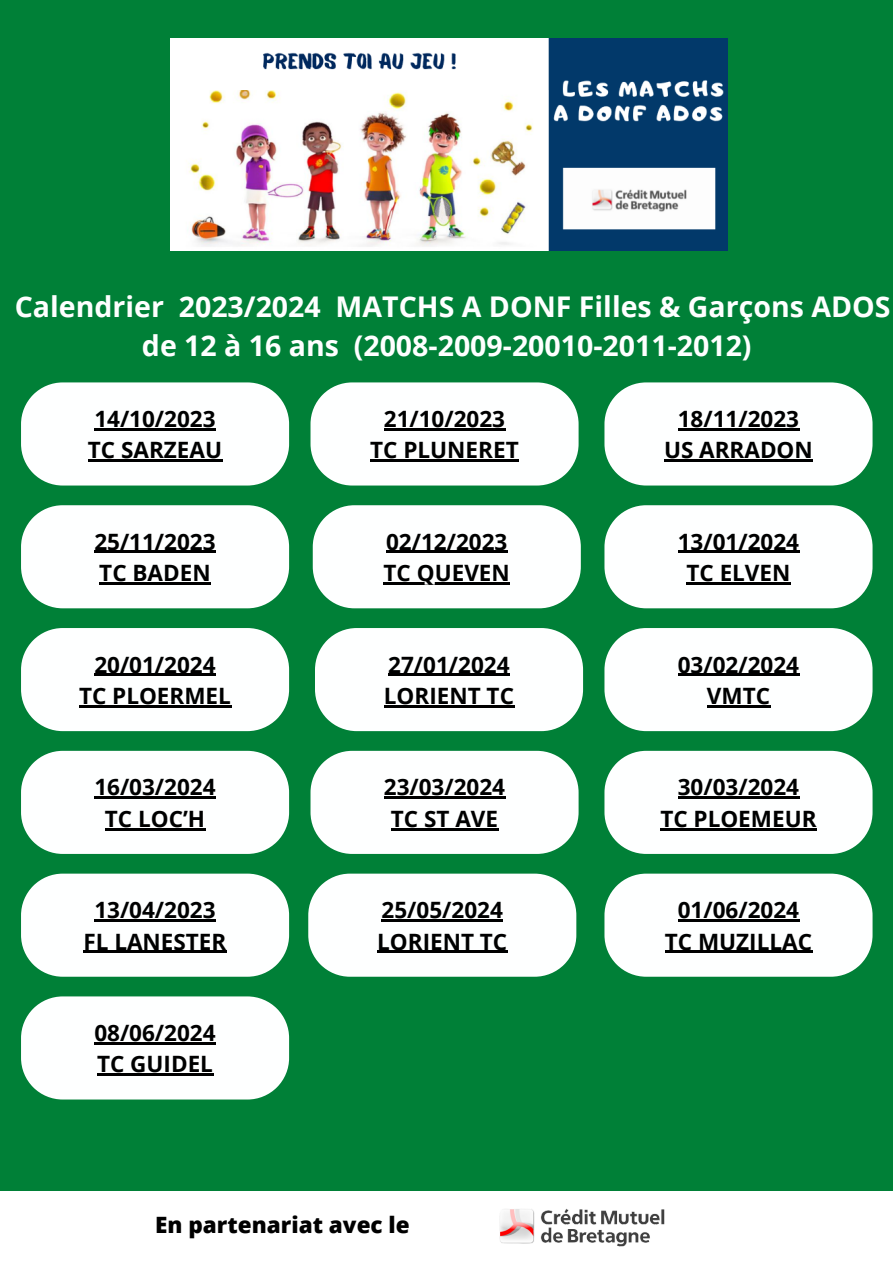
<style>
.page{position:relative;width:893px;height:1263px;background:#008037}
.page>*{position:absolute;margin:0;border:0;box-sizing:border-box;transform-origin:0 0}
.t1{font:700 28.5px/39.4px "Open Sans";color:#feffff;text-align:center}
.t2{font:700 22.5px "Open Sans";color:#000}
.t3{font:800 22.5px "Open Sans";color:#000}
</style>
<div class="page">
<img style="left:171px;top:38px;width:556px;height:212px">
<svg style="left:604px;top:382px;width:268px;height:103px;background:#edf6f1"></svg>
<hr style="left:678px;top:428px;width:121px;height:2px;background:#000">
<hr style="left:664px;top:459px;width:149px;height:3px;background:#000">
<svg style="left:604px;top:505px;width:268px;height:103px;background:#eef6f2"></svg>
<hr style="left:678px;top:551px;width:121px;height:2px;background:#000">
<hr style="left:686px;top:582px;width:104px;height:3px;background:#000">
<svg style="left:21px;top:751px;width:268px;height:103px;background:#eff7f3"></svg>
<hr style="left:94px;top:796px;width:122px;height:3px;background:#000">
<hr style="left:105px;top:828px;width:100px;height:2px;background:#000">
<svg style="left:21px;top:874px;width:268px;height:103px;background:#edf5f1"></svg>
<hr style="left:94px;top:919px;width:122px;height:2px;background:#000">
<hr style="left:84px;top:951px;width:143px;height:2px;background:#000">
<svg style="left:21px;top:996px;width:268px;height:103px;background:#eef6f2"></svg>
<hr style="left:94px;top:1042px;width:122px;height:2px;background:#000">
<hr style="left:97px;top:1073px;width:116px;height:3px;background:#000">
<svg style="left:21px;top:382px;width:268px;height:103px;background:#eef6f2"></svg>
<hr style="left:94px;top:428px;width:122px;height:2px;background:#000">
<hr style="left:88px;top:459px;width:134px;height:3px;background:#000">
<svg style="left:310px;top:382px;width:268px;height:103px;background:#edf6f1"></svg>
<hr style="left:384px;top:428px;width:121px;height:2px;background:#000">
<hr style="left:370px;top:459px;width:149px;height:3px;background:#000">
<svg style="left:21px;top:505px;width:268px;height:103px;background:#eef6f2"></svg>
<hr style="left:94px;top:551px;width:122px;height:2px;background:#000">
<hr style="left:99px;top:582px;width:112px;height:3px;background:#000">
<svg style="left:21px;top:628px;width:268px;height:103px;background:#edf5f1"></svg>
<hr style="left:94px;top:674px;width:122px;height:2px;background:#000">
<hr style="left:79px;top:705px;width:152px;height:2px;background:#000">
<svg style="left:310px;top:751px;width:268px;height:103px;background:#eef6f2"></svg>
<hr style="left:384px;top:796px;width:121px;height:3px;background:#000">
<hr style="left:391px;top:828px;width:107px;height:2px;background:#000">
<svg style="left:308px;top:874px;width:268px;height:103px;background:#edf5f1"></svg>
<hr style="left:381px;top:919px;width:122px;height:2px;background:#000">
<hr style="left:377px;top:951px;width:130px;height:2px;background:#000">
<svg style="left:313px;top:505px;width:268px;height:103px;background:#eef6f2"></svg>
<hr style="left:386px;top:551px;width:121px;height:2px;background:#000">
<hr style="left:383px;top:582px;width:127px;height:3px;background:#000">
<svg style="left:604px;top:628px;width:268px;height:103px;background:#eef6f2"></svg>
<hr style="left:678px;top:674px;width:121px;height:2px;background:#000">
<hr style="left:707px;top:705px;width:63px;height:2px;background:#000">
<svg style="left:604px;top:751px;width:268px;height:103px;background:#eef6f2"></svg>
<hr style="left:678px;top:796px;width:121px;height:3px;background:#000">
<hr style="left:660px;top:828px;width:156px;height:2px;background:#000">
<svg style="left:604px;top:874px;width:268px;height:103px;background:#ecf5f0"></svg>
<hr style="left:678px;top:919px;width:121px;height:2px;background:#000">
<hr style="left:665px;top:951px;width:147px;height:2px;background:#000">
<div style="left:0;top:1191px;width:893px;height:72px;background:#fff"></div>
<img style="left:499px;top:1208px;width:166px;height:39px">
<svg style="left:315px;top:628px;width:268px;height:103px;background:#edf5f1"></svg>
<hr style="left:388px;top:674px;width:122px;height:2px;background:#000">
<hr style="left:384px;top:705px;width:130px;height:2px;background:#000">
<p class="t1" style="left:15px;top:286px;width:877px">Calendrier 2023/2024 MATCHS A DONF Filles &amp; Garçons ADOS de 12 à 16 ans (2008-2009-20010-2011-2012)</p>
<p class="t2" style="left:94px;top:403px;width:123px">14/10/2023</p>
<p class="t2" style="left:88px;top:434px;width:136px">TC SARZEAU</p>
<p class="t2" style="left:94px;top:526px;width:123px">25/11/2023</p>
<p class="t2" style="left:99px;top:557px;width:113px">TC BADEN</p>
<p class="t2" style="left:94px;top:648px;width:123px">20/01/2024</p>
<p class="t2" style="left:79px;top:680px;width:153px">TC PLOERMEL</p>
<p class="t2" style="left:94px;top:771px;width:123px">16/03/2024</p>
<p class="t2" style="left:105px;top:803px;width:102px">TC LOC’H</p>
<p class="t2" style="left:94px;top:894px;width:123px">13/04/2023</p>
<p class="t2" style="left:84px;top:925px;width:144px">FL LANESTER</p>
<p class="t2" style="left:94px;top:1017px;width:123px">08/06/2024</p>
<p class="t2" style="left:97px;top:1048px;width:117px">TC GUIDEL</p>
<p class="t2" style="left:384px;top:403px;width:123px">21/10/2023</p>
<p class="t2" style="left:370px;top:434px;width:150px">TC PLUNERET</p>
<p class="t2" style="left:386px;top:526px;width:123px">02/12/2023</p>
<p class="t2" style="left:383px;top:557px;width:128px">TC QUEVEN</p>
<p class="t2" style="left:388px;top:648px;width:123px">27/01/2024</p>
<p class="t2" style="left:384px;top:680px;width:132px">LORIENT TC</p>
<p class="t2" style="left:384px;top:771px;width:123px">23/03/2024</p>
<p class="t2" style="left:391px;top:803px;width:109px">TC ST AVE</p>
<p class="t2" style="left:381px;top:894px;width:123px">25/05/2024</p>
<p class="t2" style="left:377px;top:925px;width:132px">LORIENT TC</p>
<p class="t3" style="left:155px;top:1209px;width:256px">En partenariat avec le</p>
<p class="t2" style="left:678px;top:403px;width:123px">18/11/2023</p>
<p class="t2" style="left:664px;top:434px;width:150px">US ARRADON</p>
<p class="t2" style="left:678px;top:526px;width:123px">13/01/2024</p>
<p class="t2" style="left:686px;top:557px;width:105px">TC ELVEN</p>
<p class="t2" style="left:678px;top:648px;width:123px">03/02/2024</p>
<p class="t2" style="left:707px;top:680px;width:65px">VMTC</p>
<p class="t2" style="left:678px;top:771px;width:123px">30/03/2024</p>
<p class="t2" style="left:660px;top:803px;width:158px">TC PLOEMEUR</p>
<p class="t2" style="left:678px;top:894px;width:123px">01/06/2024</p>
<p class="t2" style="left:665px;top:925px;width:149px">TC MUZILLAC</p>
</div>
